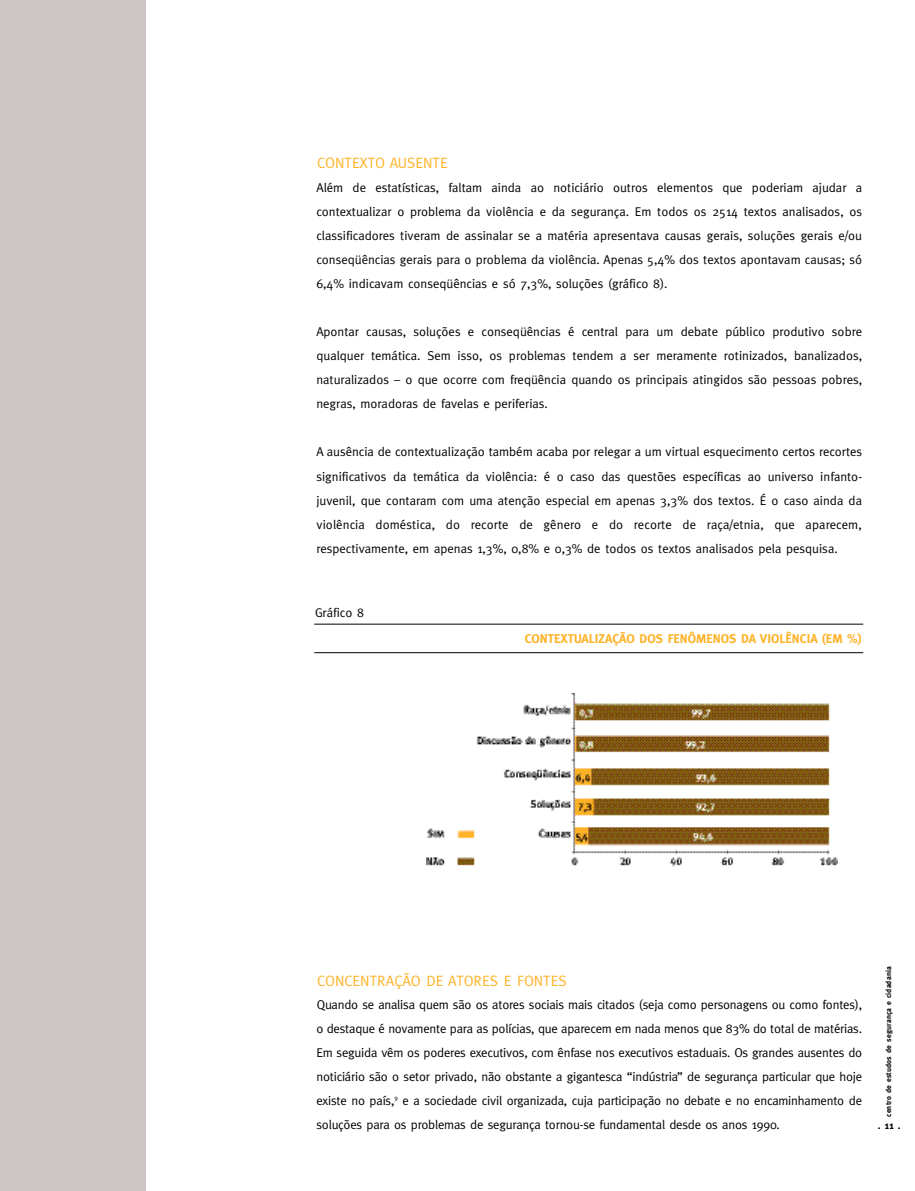
<style>
.page{position:relative;width:915px;height:1191px;background:#fff}
.page>*{position:absolute;margin:0;border:0;box-sizing:border-box;transform-origin:0 0}
.t1{font:15px "Meta";color:#feb329}
.t2{font:12.75px/24px "Meta";color:#000;text-align:justify}
.t3{font:700 12.75px "Meta";color:#feb329}
.t4{font:700 10.5px "Meta";color:#000}
.t5{font:700 7.5px "Meta";letter-spacing:.02em;color:#000}
</style>
<div class="page">
<div style="left:0;top:0;width:146px;height:1191px;background:#cdc5c3"></div>
<hr style="left:314px;top:623px;width:548px;height:1px;background:#000">
<hr style="left:314px;top:652px;width:548px;height:1px;background:#000">
<img style="left:426px;top:693px;width:411px;height:174px">
<p class="t1" style="left:317px;top:154px;width:132px">CONTEXTO AUSENTE</p>
<p class="t2" style="left:316px;top:176px;width:547px">Além de estatísticas, faltam ainda ao noticiário outros elementos que poderiam ajudar a contextualizar o problema da violência e da segurança. Em todos os 2514 textos analisados, os classificadores tiveram de assinalar se a matéria apresentava causas gerais, soluções gerais e/ou conseqüências gerais para o problema da violência. Apenas 5,4% dos textos apontavam causas; só 6,4% indicavam conseqüências e só 7,3%, soluções (gráfico 8).</p>
<p class="t2" style="left:316px;top:320px;width:547px">Apontar causas, soluções e conseqüências é central para um debate público produtivo sobre qualquer temática. Sem isso, os problemas tendem a ser meramente rotinizados, banalizados, naturalizados – o que ocorre com freqüência quando os principais atingidos são pessoas pobres, negras, moradoras de favelas e periferias.</p>
<p class="t2" style="left:316px;top:440px;width:547px">A ausência de contextualização também acaba por relegar a um virtual esquecimento certos recortes significativos da temática da violência: é o caso das questões específicas ao universo infanto&shy;juvenil, que contaram com uma atenção especial em apenas 3,3% dos textos. É o caso ainda da violência doméstica, do recorte de gênero e do recorte de raça/etnia, que aparecem, respectivamente, em apenas 1,3%, 0,8% e 0,3% de todos os textos analisados pela pesquisa.</p>
<p class="t2" style="left:315px;top:601px;width:50px">Gráfico 8</p>
<p class="t3" style="left:524px;top:631px;width:338px">CONTEXTUALIZAÇÃO DOS FENÔMENOS DA VIOLÊNCIA (EM %)</p>
<p class="t1" style="left:317px;top:971px;width:251px">CONCENTRAÇÃO DE ATORES E FONTES</p>
<p class="t2" style="left:316px;top:992px;width:547px">Quando se analisa quem são os atores sociais mais citados (seja como personagens ou como fontes), o destaque é novamente para as polícias, que aparecem em nada menos que 83% do total de matérias.<br>Em seguida vêm os poderes executivos, com ênfase nos executivos estaduais. Os grandes ausentes do noticiário são o setor privado, não obstante a gigantesca “indústria” de segurança particular que hoje existe no país,<sup>9</sup> e a sociedade civil organizada, cuja participação no debate e no encaminhamento de soluções para os problemas de segurança tornou-se fundamental desde os anos 1990.</p>
<p class="t5" style="left:883px;top:1116px;width:152px;rotate:-90deg">centro de estudos de segurança e cidadania</p>
<p class="t4" style="left:877px;top:1119px;width:24px">. 11 .</p>
</div>
